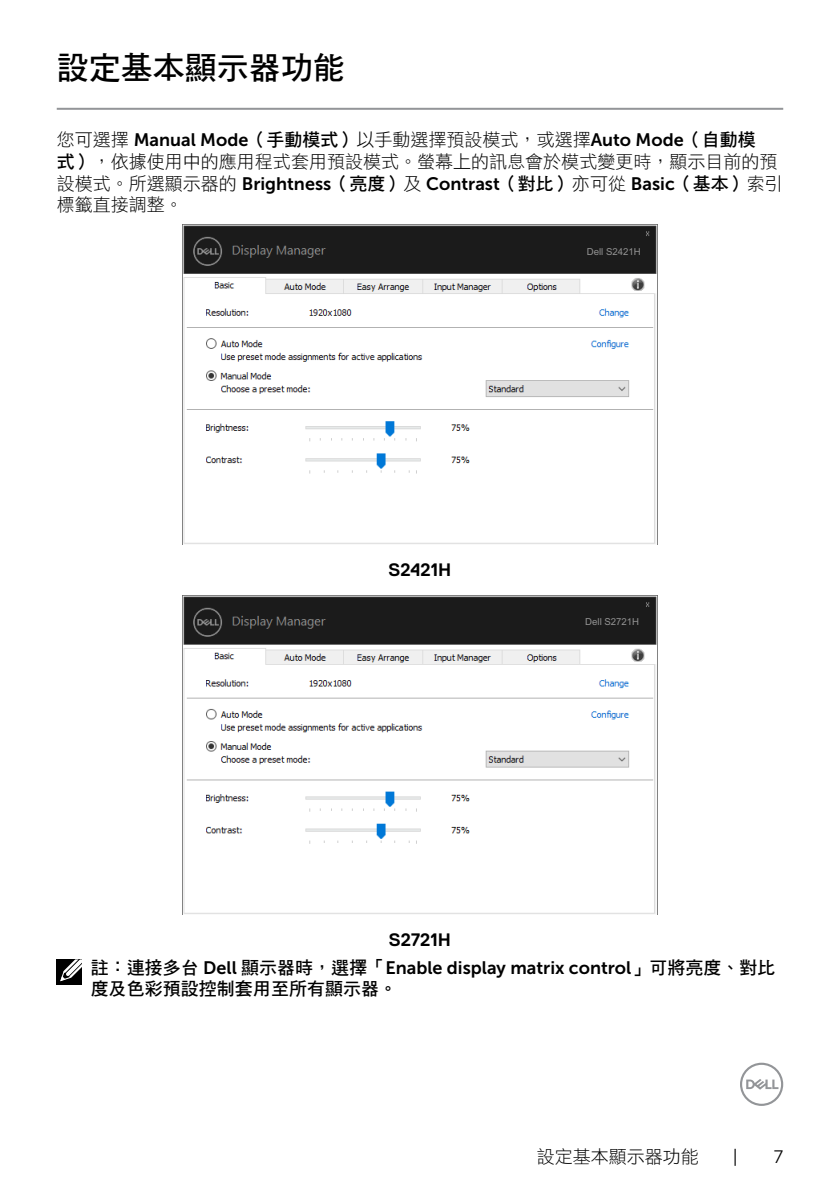
<style>
.page{position:relative;width:840px;height:1191px;background:#fff}
.page>*{position:absolute;margin:0;border:0;box-sizing:border-box;transform-origin:0 0}
.t1{font:32px "DF Hei Std W7";color:#000}
.t2{font:18px "Museo Sans For Dell 700";color:#000}
.t3{font:18px "DF Hei Std W3";color:#000}
.t4{font:18px "DF Hei Std W7";color:#000}
.t5{font:700 18px "Dell Replica";color:#000}
.t6{font:18px "Museo Sans For Dell 300";color:#000}
.t7{font:9.6px "Arial";color:#939393}
.s1{font-family:"DF Hei Std W3"}
.s2{font-family:"DF Hei Std W7"}
</style>
<div class="page">
<svg style="left:740px;top:1062px;width:42px;height:44px"></svg>
<hr style="left:57px;top:108px;width:725px;height:2px;background:#939598">
<img style="left:182px;top:225px;width:475px;height:319px">
<div style="left:539px;top:245px;width:103px;height:12px;background:#1b1b1b"></div>
<img style="left:182px;top:595px;width:475px;height:319px">
<div style="left:539px;top:616px;width:103px;height:11px;background:#1b1b1b"></div>
<div style="left:57px;top:959px;width:25px;height:25px;background:#000"></div>
<svg style="left:60px;top:959px;width:22px;height:23px"></svg>
<h1 class="t1" style="left:57px;top:51px;width:289px">設定基本顯示器功能</h1>
<p class="t2" style="left:57px;top:130px;width:700px"><span class="s1">您可選擇</span> Manual Mode<span class="s2">（手動模式）</span><span class="s1">以手動選擇預設模式，或選擇</span>Auto Mode<span class="s2">（自動模</span></p>
<p class="t3" style="left:57px;top:152px;width:721px"><span class="s2">式）</span>，依據使用中的應用程式套用預設模式。螢幕上的訊息會於模式變更時，顯示目前的預</p>
<p class="t2" style="left:57px;top:173px;width:727px"><span class="s1">設模式。所選顯示器的</span> Brightness<span class="s2">（亮度）</span><span class="s1">及</span> Contrast<span class="s2">（對比）</span><span class="s1">亦可從</span> Basic<span class="s2">（基本）</span><span class="s1">索引</span></p>
<p class="t3" style="left:57px;top:195px;width:127px">標籤直接調整。</p>
<p class="t7" style="left:586px;top:246px;width:55px">Dell S2421H</p>
<p class="t5" style="left:388px;top:559px;width:64px">S2421H</p>
<p class="t7" style="left:585px;top:616px;width:55px">Dell S2721H</p>
<p class="t5" style="left:388px;top:930px;width:64px">S2721H</p>
<p class="t2" style="left:91px;top:957px;width:685px"><span class="s2">註：連接多台</span> Dell <span class="s2">顯示器時，選擇「</span>Enable display matrix control<span class="s2">」可將亮度、對比</span></p>
<p class="t4" style="left:91px;top:979px;width:307px">度及色彩預設控制套用至所有顯示器。</p>
<p class="t3" style="left:536px;top:1146px;width:163px">設定基本顯示器功能</p>
<p class="t6" style="left:732px;top:1146px;width:6px">|</p>
<p class="t6" style="left:773px;top:1146px;width:11px">7</p>
</div>
